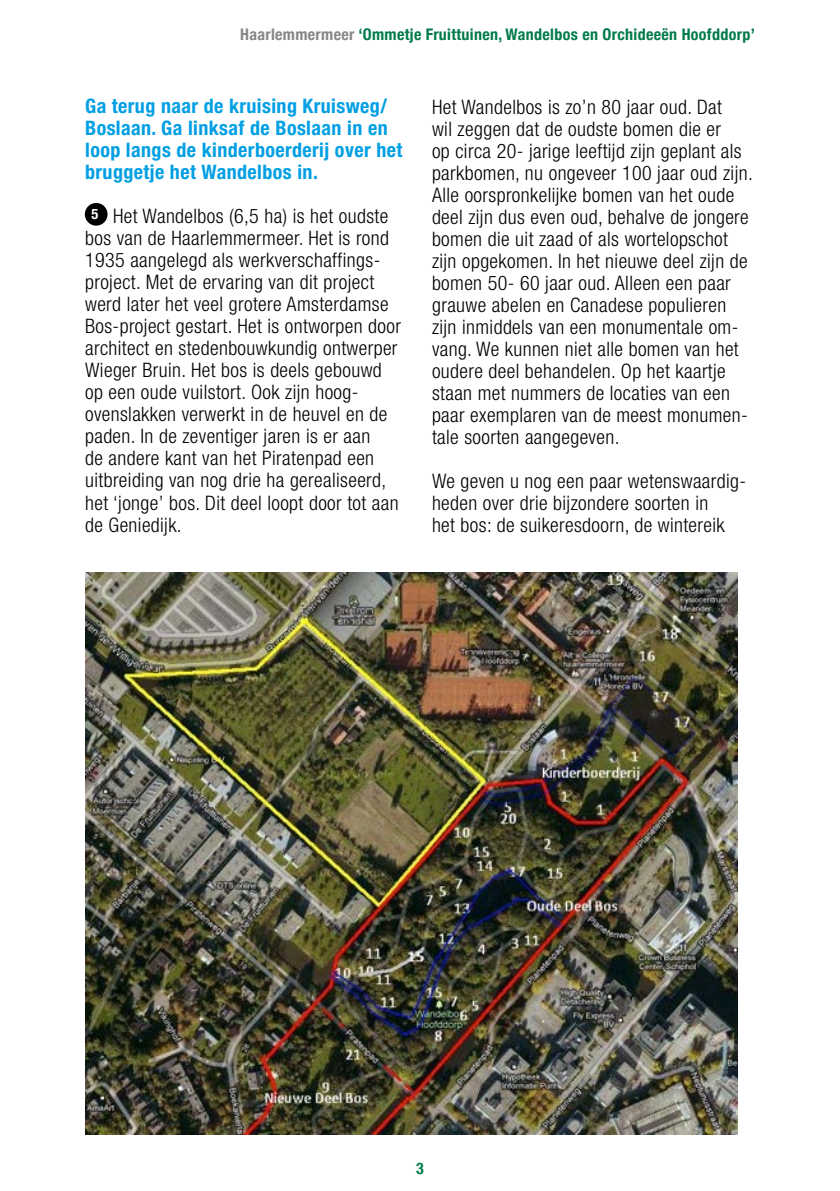
<style>
.page{position:relative;width:840px;height:1191px;background:#fff}
.page>*{position:absolute;margin:0;border:0;box-sizing:border-box;transform-origin:0 0}
.t1{font:300 condensed 20px/22px "Helvetica Neue LT";letter-spacing:.02em;color:#000}
.t2{font:700 condensed 20px/22px "Helvetica Neue LT";letter-spacing:.02em;color:#009fe3}
.t3{font:700 condensed 16px "Helvetica Neue";letter-spacing:.02em;color:#007b49}
.t4{font:700 condensed 14.4px "Helvetica Neue";color:#fff}
.s1{color:#878787}
</style>
<div class="page">
<div style="left:85px;top:203px;width:22px;height:23px;background:#000;border-radius:50%"></div>
<img style="left:85px;top:573px;width:652px;height:561px">
<p class="t3" style="left:240px;top:21px;width:516px"><span class="s1">Haarlemmermeer</span> ‘Ommetje Fruittuinen, Wandelbos en Orchideeën Hoofddorp’</p>
<p class="t2" style="left:85px;top:95px;width:318px">Ga terug naar de kruising Kruisweg/ Boslaan. Ga linksaf de Boslaan in en loop langs de kinderboerderij over het bruggetje het Wandelbos in.</p>
<p class="t1" style="left:85px;top:205px;width:317px;text-indent:28px">Het Wandelbos (6,5 ha) is het oudste bos van de Haarlemmermeer. Het is rond 1935 aangelegd als werkverschaffings&shy;project. Met de ervaring van dit project werd later het veel grotere Amsterdamse Bos-project gestart. Het is ontworpen door architect en stedenbouwkundig ontwerper Wieger Bruin. Het bos is deels gebouwd op een oude vuilstort. Ook zijn hoog&shy;ovenslakken verwerkt in de heuvel en de paden. In de zeventiger jaren is er aan<br>de andere kant van het Piratenpad een uitbreiding van nog drie ha gerealiseerd, het ‘jonge’ bos. Dit deel loopt door tot aan de Geniedijk.</p>
<p class="t4" style="left:92px;top:205px;width:8px">5</p>
<p class="t1" style="left:432px;top:95px;width:322px">Het Wandelbos is zo’n 80 jaar oud. Dat<br>wil zeggen dat de oudste bomen die er<br>op circa 20- jarige leeftijd zijn geplant als parkbomen, nu ongeveer 100 jaar oud zijn.<br>Alle oorspronkelijke bomen van het oude deel zijn dus even oud, behalve de jongere bomen die uit zaad of als wortelopschot zijn opgekomen. In het nieuwe deel zijn de bomen 50- 60 jaar oud. Alleen een paar grauwe abelen en Canadese populieren zijn inmiddels van een monumentale om&shy;vang. We kunnen niet alle bomen van het oudere deel behandelen. Op het kaartje staan met nummers de locaties van een paar exemplaren van de meest monumen&shy;tale soorten aangegeven.</p>
<p class="t1" style="left:432px;top:469px;width:313px">We geven u nog een paar wetenswaardig&shy;heden over drie bijzondere soorten in<br>het bos: de suikeresdoorn, de wintereik</p>
<p class="t3" style="left:416px;top:1154px;width:9px">3</p>
</div>
